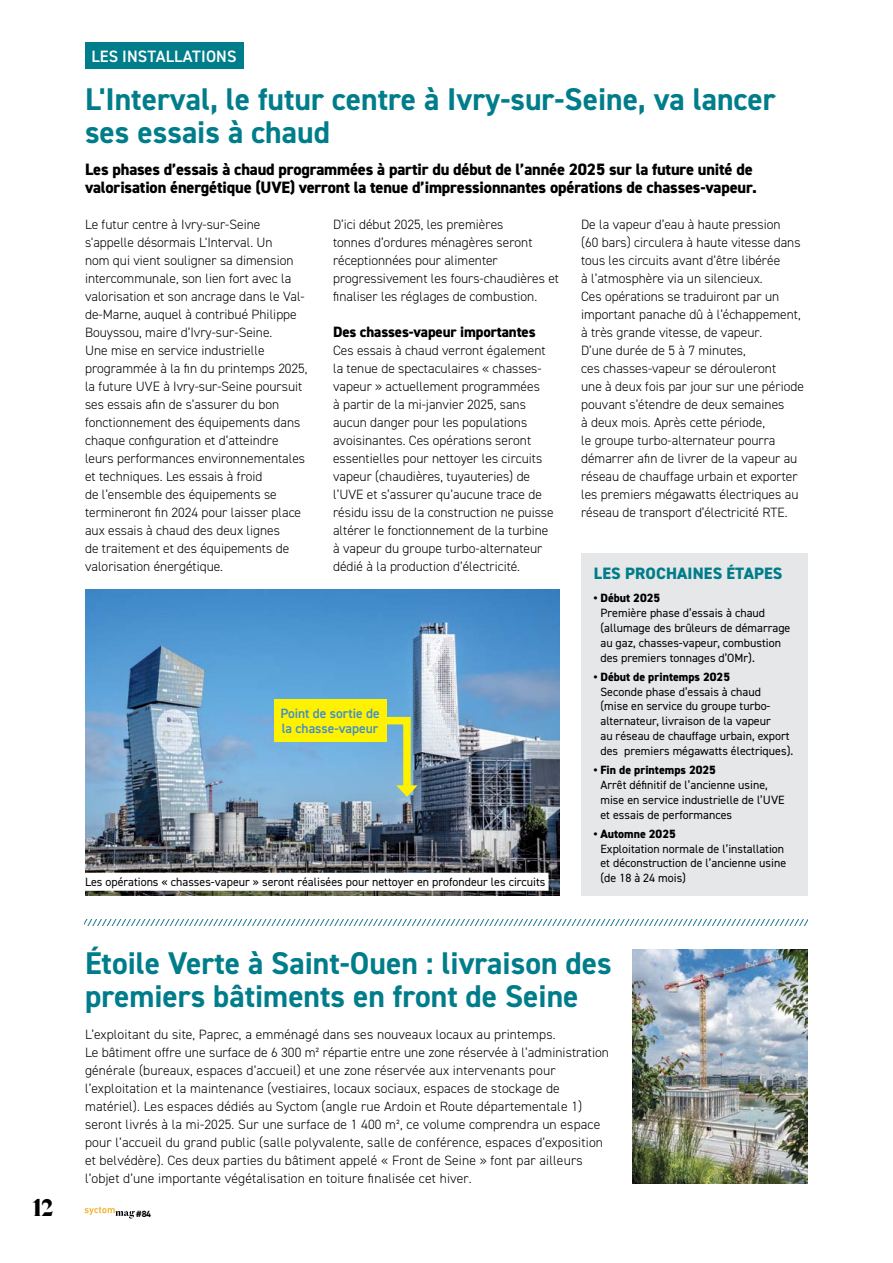
<style>
.page{position:relative;width:893px;height:1263px;background:#fff}
.page>*{position:absolute;margin:0;border:0;box-sizing:border-box;transform-origin:0 0}
.t1{font:700 31.5px/33px "DIN2014";color:#007d8a}
.t2{font:900 24px "Butler Stencil";color:#000}
.t3{font:800 16.5px/18px "DIN2014";letter-spacing:-.01em;color:#000}
.t4{font:800 16.5px "DIN2014";letter-spacing:.01em;color:#007d8a}
.t5{font:600 16.5px "DIN2014";letter-spacing:.01em;color:#fff}
.t6{font:800 15px "DIN2014";letter-spacing:-.01em;color:#000}
.t7{font:300 13.5px/18px "DIN2014";color:#000}
.t8{font:600 13.5px/15px "DIN2014";color:#418dcb}
.t9{font:12px/14.9px "DIN2014";color:#000}
.t10{font:800 12px "DIN2014";color:#000}
.t11{font:700 9px "DIN2014";color:#000}
</style>
<div class="page">
<div style="left:85px;top:43px;width:158px;height:26px;background:#007d8a"></div>
<div style="left:581px;top:553px;width:227px;height:342px;background:#e6e7e8"></div>
<img style="left:85px;top:589px;width:475px;height:306px">
<div style="left:85px;top:873px;width:463px;height:18px;background:#fff"></div>
<svg style="left:85px;top:919px;width:723px;height:6px"></svg>
<img style="left:632px;top:949px;width:176px;height:234px">
<div style="left:274px;top:699px;width:112px;height:43px;background:#fff200"></div>
<svg style="left:379px;top:713px;width:39px;height:84px;background:#9aba8e"></svg>
<svg style="left:84px;top:1207px;width:51px;height:12px"></svg>
<h2 class="t2" style="left:31px;top:1192px;width:24px">12</h2>
<p class="t5" style="left:91px;top:46px;width:147px">LES INSTALLATIONS</p>
<h1 class="t1" style="left:85px;top:82px;width:692px">L'Interval, le futur centre à Ivry-sur-Seine, va lancer ses essais à chaud</h1>
<p class="t3" style="left:85px;top:160px;width:673px">Les phases d’essais à chaud programmées à partir du début de l’année 2025 sur la future unité de valorisation énergétique (UVE) verront la tenue d’impressionnantes opérations de chasses-vapeur.</p>
<p class="t7" style="left:85px;top:215px;width:224px">Le futur centre à Ivry-sur-Seine s'appelle désormais L'Interval. Un<br>nom qui vient souligner sa dimension intercommunale, son lien fort avec la valorisation et son ancrage dans le Val&shy;de-Marne, auquel à contribué Philippe Bouyssou, maire d’Ivry-sur‑Seine.<br>Une mise en service industrielle programmée à la fin du printemps 2025, la future UVE à Ivry-sur-Seine poursuit ses essais afin de s’assurer du bon fonctionnement des équipements dans chaque configuration et d’atteindre leurs performances environnementales et techniques. Les essais à froid<br>de l’ensemble des équipements se termineront fin 2024 pour laisser place aux essais à chaud des deux lignes<br>de traitement et des équipements de valorisation énergétique.</p>
<p class="t7" style="left:333px;top:215px;width:227px">D’ici début 2025, les premières<br>tonnes d’ordures ménagères seront réceptionnées pour alimenter progressivement les fours-chaudières et finaliser les réglages de combustion.</p>
<p class="t7" style="left:581px;top:215px;width:224px">De la vapeur d’eau à haute pression<br>(60 bars) circulera à haute vitesse dans tous les circuits avant d’être libérée<br>à l’atmosphère via un silencieux.<br>Ces opérations se traduiront par un important panache dû à l’échappement, à très grande vitesse, de vapeur.<br>D’une durée de 5 à 7 minutes,<br>ces chasses-vapeur se dérouleront<br>une à deux fois par jour sur une période pouvant s’étendre de deux semaines<br>à deux mois. Après cette période,<br>le groupe turbo-alternateur pourra démarrer afin de livrer de la vapeur au réseau de chauffage urbain et exporter les premiers mégawatts électriques au réseau de transport d’électricité RTE.</p>
<p class="t6" style="left:333px;top:322px;width:204px">Des chasses-vapeur importantes</p>
<p class="t7" style="left:333px;top:341px;width:222px">Ces essais à chaud verront également la tenue de spectaculaires « chasses&shy;vapeur » actuellement programmées<br>à partir de la mi-janvier 2025, sans aucun danger pour les populations avoisinantes. Ces opérations seront essentielles pour nettoyer les circuits vapeur (chaudières, tuyauteries) de l’UVE et s’assurer qu’aucune trace de résidu issu de la construction ne puisse altérer le fonctionnement de la turbine à vapeur du groupe turbo-alternateur dédié à la production d’électricité.</p>
<p class="t4" style="left:594px;top:562px;width:190px">LES PROCHAINES ÉTAPES</p>
<p class="t10" style="left:594px;top:590px;width:68px">• Début 2025</p>
<p class="t9" style="left:600px;top:605px;width:192px">Première phase d’essais à chaud (allumage des brûleurs de démarrage au gaz, chasses-vapeur, combustion des premiers tonnages d’OMr).</p>
<p class="t10" style="left:594px;top:668px;width:138px">• Début de printemps 2025</p>
<p class="t9" style="left:600px;top:684px;width:194px">Seconde phase d’essais à chaud<br>(mise en service du groupe turbo&shy;alternateur, livraison de la vapeur<br>au réseau de chauffage urbain, export des premiers mégawatts électriques).</p>
<p class="t10" style="left:594px;top:762px;width:124px">• Fin de printemps 2025</p>
<p class="t9" style="left:600px;top:777px;width:186px">Arrêt définitif de l’ancienne usine, mise en service industrielle de l’UVE et essais de performances</p>
<p class="t10" style="left:594px;top:826px;width:83px">• Automne 2025</p>
<p class="t9" style="left:600px;top:841px;width:187px">Exploitation normale de l’installation et déconstruction de l’ancienne usine (de 18 à 24 mois)</p>
<p class="t8" style="left:280px;top:706px;width:101px">Point de sortie de la chasse‑vapeur</p>
<p class="t9" style="left:85px;top:874px;width:462px">Les opérations « chasses-vapeur » seront réalisées pour nettoyer en profondeur les circuits</p>
<h1 class="t1" style="left:85px;top:946px;width:528px">Étoile Verte à Saint-Ouen : livraison des premiers bâtiments en front de Seine</h1>
<p class="t7" style="left:85px;top:1025px;width:526px">L’exploitant du site, Paprec, a emménagé dans ses nouveaux locaux au printemps.<br>Le bâtiment offre une surface de 6 300 m² répartie entre une zone réservée à l’administration générale (bureaux, espaces d’accueil) et une zone réservée aux intervenants pour l’exploitation et la maintenance (vestiaires, locaux sociaux, espaces de stockage de matériel). Les espaces dédiés au Syctom (angle rue Ardoin et Route départementale 1) seront livrés à la mi-2025. Sur une surface de 1 400 m², ce volume comprendra un espace pour l’accueil du grand public (salle polyvalente, salle de conférence, espaces d’exposition et belvédère). Ces deux parties du bâtiment appelé « Front de Seine » font par ailleurs l’objet d’une importante végétalisation en toiture finalisée cet hiver.</p>
<p class="t11" style="left:136px;top:1208px;width:16px">#84</p>
</div>
